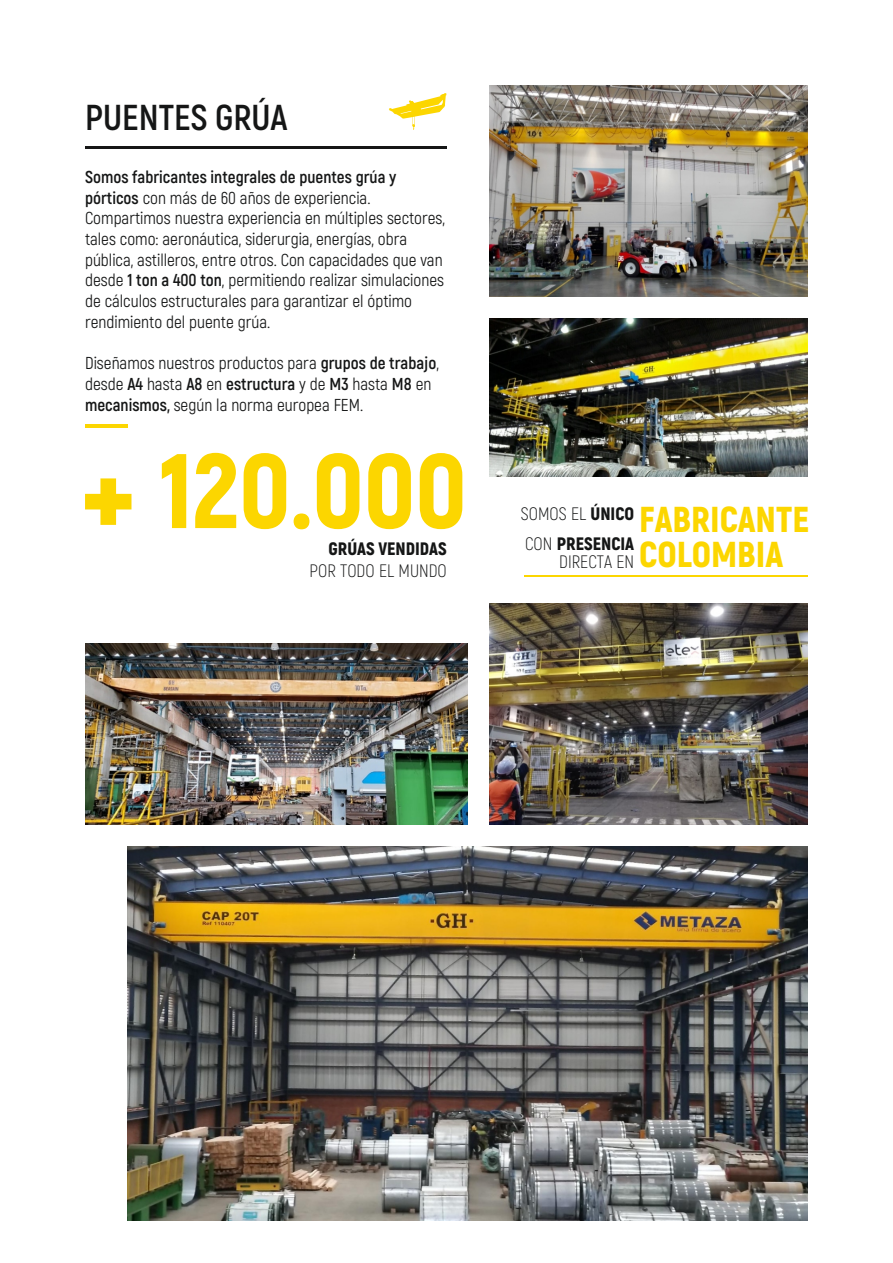
<style>
.page{position:relative;width:893px;height:1263px;background:#fff}
.page>*{position:absolute;margin:0;border:0;box-sizing:border-box;transform-origin:0 0}
.t1{font:700 105.6px "Akrobat";color:#fcd600}
.t2{font:700 36px/34.8px "Akrobat";color:#fcd600}
.t3{font:700 36px "Akrobat";color:#151616}
.t4{font:900 18px/30px "Akrobat";color:#151616}
.t5{font:300 18px "Akrobat";color:#151616}
.t6{font:700 18px "Akrobat";color:#151616}
.t7{font:17.25px/20.7px "Akrobat";color:#151616}
.t8{font:700 17.25px "Akrobat";color:#151616}
.s1{font-weight:700}
.s2{font-weight:300}
</style>
<div class="page">
<img style="left:489px;top:318px;width:319px;height:159px">
<svg style="left:389px;top:93px;width:57px;height:37px"></svg>
<img style="left:85px;top:643px;width:383px;height:182px">
<img style="left:489px;top:85px;width:319px;height:212px">
<img style="left:489px;top:604px;width:319px;height:221px">
<hr style="left:85px;top:147px;width:361px;height:2px;background:#151616">
<img style="left:128px;top:846px;width:680px;height:375px">
<hr style="left:85px;top:424px;width:43px;height:4px;background:#fcd600">
<svg style="left:85px;top:478px;width:46px;height:47px"></svg>
<hr style="left:525px;top:576px;width:283px;height:1px;background:#fcd600">
<h2 class="t3" style="left:85px;top:96px;width:204px">PUENTES GRÚA</h2>
<p class="t8" style="left:85px;top:167px;width:313px">Somos fabricantes integrales de puentes grúa y</p>
<p class="t7" style="left:85px;top:188px;width:362px"><span class="s1">pórticos</span> con más de 60 años de experiencia.<br>Compartimos nuestra experiencia en múltiples sectores, tales como: aeronáutica, siderurgia, energías, obra pública, astilleros, entre otros. Con capacidades que van desde <span class="s1">1 ton a 400 ton</span>, permitiendo realizar simulaciones de cálculos estructurales para garantizar el óptimo rendimiento del puente grúa.</p>
<p class="t7" style="left:85px;top:353px;width:356px">Diseñamos nuestros productos para <span class="s1">grupos de trabajo</span>, desde <span class="s1">A4</span> hasta <span class="s1">A8</span> en <span class="s1">estructura</span> y de <span class="s1">M3</span> hasta <span class="s1">M8</span> en <span class="s1">mecanismos,</span> según la norma europea FEM.</p>
<h1 class="t1" style="left:159px;top:429px;width:309px">120.000</h1>
<p class="t6" style="left:329px;top:538px;width:120px">GRÚAS VENDIDAS</p>
<p class="t5" style="left:310px;top:561px;width:139px">POR TODO EL MUNDO</p>
<p class="t4" style="left:521px;top:499px;width:115px"><span class="s2">SOMOS EL</span> ÚNICO<br><span class="s2">CON</span> PRESENCIA</p>
<p class="t5" style="left:559px;top:551px;width:76px">DIRECTA EN</p>
<h2 class="t2" style="left:639px;top:503px;width:171px">FABRICANTE<br>COLOMBIA</h2>
</div>
